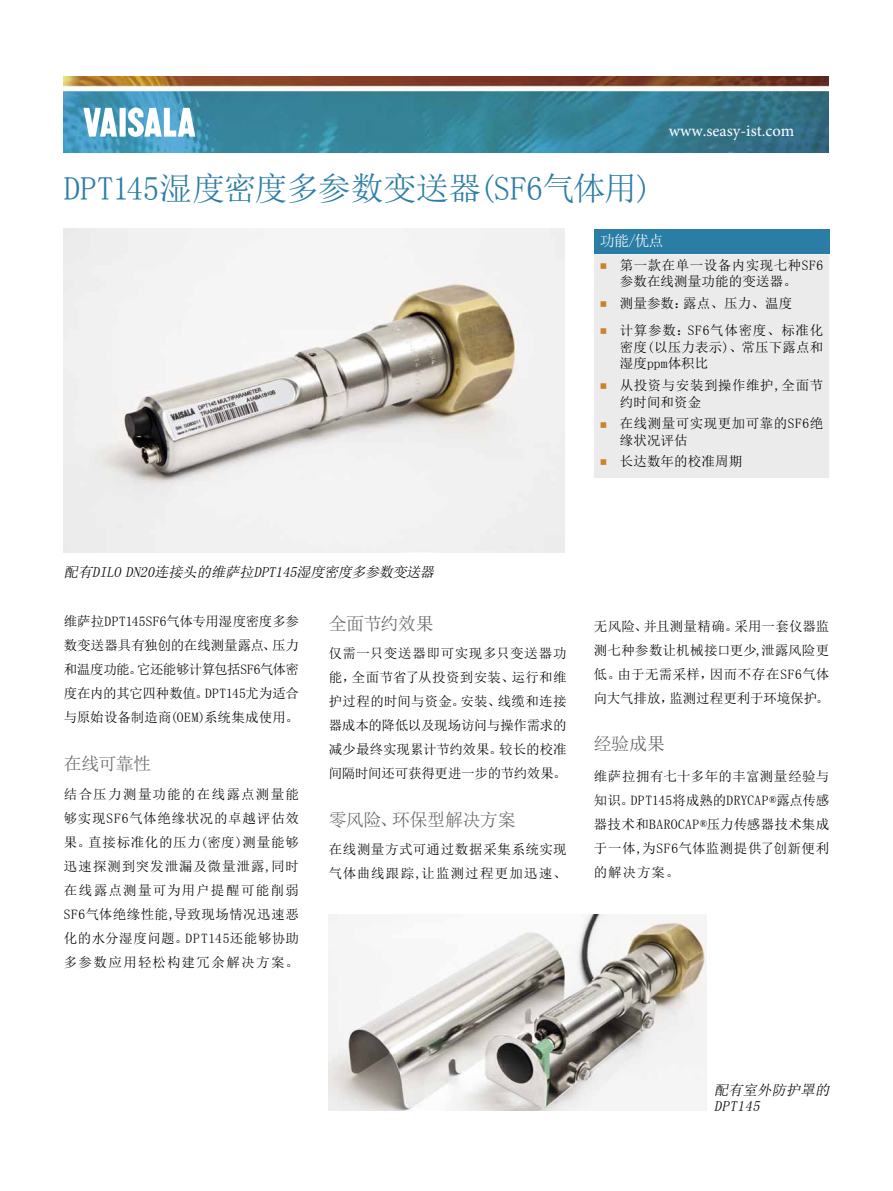
<style>
.page{position:relative;width:893px;height:1191px;background:#fff}
.page>*{position:absolute;margin:0;border:0;box-sizing:border-box;transform-origin:0 0}
.t1{font:33px "Sim Sun";letter-spacing:-.015em;color:#2a7da5}
.t2{font:18px "Sim Sun";letter-spacing:-.025em;color:#636363}
.t3{font:16.5px "Minion Pro";color:#fff}
.t4{font:15px "Sim Sun";color:#fff}
.t5{font:italic 14.25px/15.8px "Sim Sun";color:#000}
.t6{font:13.5px/24px "Sim Sun";letter-spacing:.02em;color:#000;text-align:justify}
.t7{font:13.5px/16.5px "Sim Sun";letter-spacing:.04em;color:#000}
.t8{font:13.5px/24px "Sim Sun";letter-spacing:.055em;color:#000}
.s1{font-family:"Arial";font-weight:700;font-size:21px;color:#cc8323}
</style>
<div class="page">
<img style="left:64px;top:77px;width:765px;height:75px">
<svg style="left:83px;top:108px;width:34px;height:29px"></svg>
<div style="left:120px;top:108px;width:6px;height:29px;background:#fff"></div>
<svg style="left:128px;top:107px;width:67px;height:30px"></svg>
<img style="left:64px;top:229px;width:500px;height:324px">
<img style="left:329px;top:914px;width:378px;height:196px">
<div style="left:594px;top:229px;width:235px;height:25px;background:#2a7da5"></div>
<div style="left:594px;top:254px;width:235px;height:224px;background:#ebebeb"></div>
<h1 class="t1" style="left:64px;top:171px;width:590px">DPT145湿度密度多参数变送器(SF6气体用)</h1>
<p class="t3" style="left:669px;top:119px;width:127px">www.seasy-ist.com</p>
<p class="t4" style="left:600px;top:233px;width:65px">功能/优点</p>
<p class="t7" style="left:600px;top:257px;width:225px;text-align:center"><span class="s1">▪</span> 第一款在单一设备内实现七种SF6参数在线测量功能的变送器。</p>
<p class="t6" style="left:600px;top:291px;width:194px"><span class="s1">▪</span> 测量参数：露点、压力、温度</p>
<p class="t6" style="left:620px;top:322px;width:205px;line-height:16.5px;text-indent:-20px"><span class="s1">▪</span> 计算参数：SF6气体密度、标准化密度(以压力表示)、常压下露点和湿度ppm体积比</p>
<p class="t7" style="left:620px;top:377px;width:205px;text-indent:-20px"><span class="s1">▪</span> 从投资与安装到操作维护,全面节约时间和资金</p>
<p class="t7" style="left:620px;top:415px;width:205px;text-indent:-20px"><span class="s1">▪</span> 在线测量可实现更加可靠的SF6绝缘状况评估</p>
<p class="t6" style="left:600px;top:449px;width:144px"><span class="s1">▪</span> 长达数年的校准周期</p>
<p class="t5" style="left:64px;top:564px;width:374px">配有DILO DN20连接头的维萨拉DPT145湿度密度多参数变送器</p>
<p class="t6" style="left:64px;top:609px;width:237px">维萨拉DPT145SF6气体专用湿度密度多参数变送器具有独创的在线测量露点、压力和温度功能。它还能够计算包括SF6气体密度在内的其它四种数值。DPT145尤为适合与原始设备制造商(OEM)系统集成使用。</p>
<h2 class="t2" style="left:64px;top:754px;width:89px">在线可靠性</h2>
<p class="t6" style="left:64px;top:781px;width:237px">结合压力测量功能的在线露点测量能够实现SF6气体绝缘状况的卓越评估效果。直接标准化的压力(密度)测量能够迅速探测到突发泄漏及微量泄露,同时在线露点测量可为用户提醒可能削弱SF6气体绝缘性能,导致现场情况迅速恶化的水分湿度问题。DPT145还能够协助多参数应用轻松构建冗余解决方案。</p>
<h2 class="t2" style="left:329px;top:614px;width:107px">全面节约效果</h2>
<p class="t6" style="left:329px;top:641px;width:239px">仅需一只变送器即可实现多只变送器功能，全面节省了从投资到安装、运行和维护过程的时间与资金。安装、线缆和连接器成本的降低以及现场访问与操作需求的减少最终实现累计节约效果。较长的校准间隔时间还可获得更进一步的节约效果。</p>
<h2 class="t2" style="left:329px;top:810px;width:188px">零风险、环保型解决方案</h2>
<p class="t8" style="left:329px;top:837px;width:239px">在线测量方式可通过数据采集系统实现气体曲线跟踪,让监测过程更加迅速、</p>
<p class="t6" style="left:594px;top:614px;width:237px">无风险、并且测量精确。采用一套仪器监测七种参数让机械接口更少,泄露风险更低。由于无需采样，因而不存在SF6气体向大气排放，监测过程更利于环境保护。</p>
<h2 class="t2" style="left:594px;top:735px;width:73px">经验成果</h2>
<p class="t6" style="left:594px;top:764px;width:237px">维萨拉拥有七十多年的丰富测量经验与知识。DPT145将成熟的DRYCAP®露点传感器技术和BAROCAP®压力传感器技术集成于一体,为SF6气体监测提供了创新便利的解决方案。</p>
<p class="t5" style="left:714px;top:1081px;width:119px">配有室外防护罩的<br>DPT145</p>
</div>
